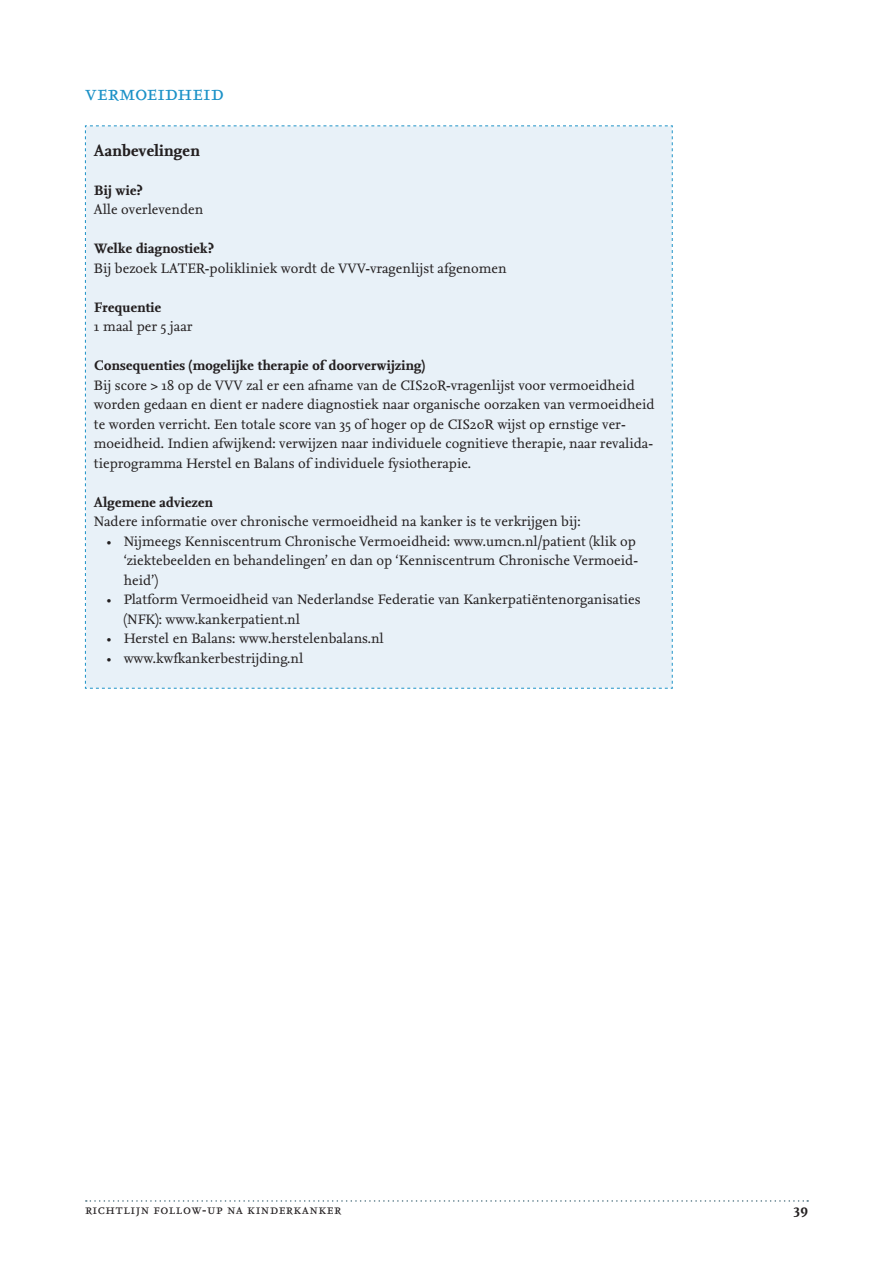
<style>
.page{position:relative;width:893px;height:1263px;background:#fff}
.page>*{position:absolute;margin:0;border:0;box-sizing:border-box;transform-origin:0 0}
.t1{font:21px "Nexus Serif Regular SC";color:#1b91c7}
.t2{font:700 16.5px "Nexus Serif";color:#231f20}
.t3{font:14.25px/19.5px "Nexus Serif";color:#231f20}
.t4{font:700 14.25px "Nexus Serif";color:#231f20}
.t5{font:13.5px "Nexus Serif Regular SC";letter-spacing:.03em;color:#231f20}
</style>
<div class="page">
<svg style="left:86px;top:1200px;width:722px;height:2px"></svg>
<div style="left:85px;top:125px;width:588px;height:564px;background:#e8f1f8"></div>
<h1 class="t1" style="left:85px;top:80px;width:140px">vermoeidheid</h1>
<p class="t2" style="left:94px;top:140px;width:107px">Aanbevelingen</p>
<p class="t4" style="left:94px;top:181px;width:50px">Bij wie?</p>
<p class="t3" style="left:94px;top:199px;width:111px">Alle overlevenden</p>
<p class="t4" style="left:94px;top:239px;width:121px">Welke diagnostiek?</p>
<p class="t3" style="left:94px;top:258px;width:414px">Bij bezoek LATER-polikliniek wordt de VVV-vragenlijst afgenomen</p>
<p class="t4" style="left:94px;top:298px;width:69px">Frequentie</p>
<p class="t3" style="left:94px;top:316px;width:100px">1 maal per 5 jaar</p>
<p class="t4" style="left:94px;top:356px;width:332px">Consequenties (mogelijke therapie of doorverwijzing)</p>
<p class="t3" style="left:94px;top:375px;width:562px">Bij score &gt; 18 op de VVV zal er een afname van de CIS20R-vragenlijst voor vermoeidheid worden gedaan en dient er nadere diagnostiek naar organische oorzaken van vermoeidheid te worden verricht. Een totale score van 35 of hoger op de CIS20R wijst op ernstige ver&shy;moeidheid. Indien afwijkend: verwijzen naar individuele cognitieve therapie, naar revalida&shy;tieprogramma Herstel en Balans of individuele fysiotherapie.</p>
<p class="t4" style="left:94px;top:493px;width:121px">Algemene adviezen</p>
<p class="t3" style="left:94px;top:511px;width:488px">Nadere informatie over chronische vermoeidheid na kanker is te verkrijgen bij:</p>
<p class="t3" style="left:124px;top:531px;width:516px;text-indent:-17px">• Nijmeegs Kenniscentrum Chronische Vermoeidheid: www.umcn.nl/patient (klik op ‘ziektebeelden en behandelingen’ en dan op ‘Kenniscentrum Chronische Vermoeid&shy;heid’)</p>
<p class="t3" style="left:124px;top:589px;width:519px;text-indent:-17px">• Platform Vermoeidheid van Nederlandse Federatie van Kankerpatiëntenorganisaties (NFK): www.kankerpatient.nl</p>
<p class="t3" style="left:107px;top:628px;width:279px">• Herstel en Balans: www.herstelenbalans.nl</p>
<p class="t3" style="left:107px;top:648px;width:198px">• www.kwfkankerbestrijding.nl</p>
<p class="t5" style="left:85px;top:1201px;width:258px">richtlijn follow-up na kinderkanker</p>
<p class="t4" style="left:793px;top:1201px;width:16px">39</p>
</div>
